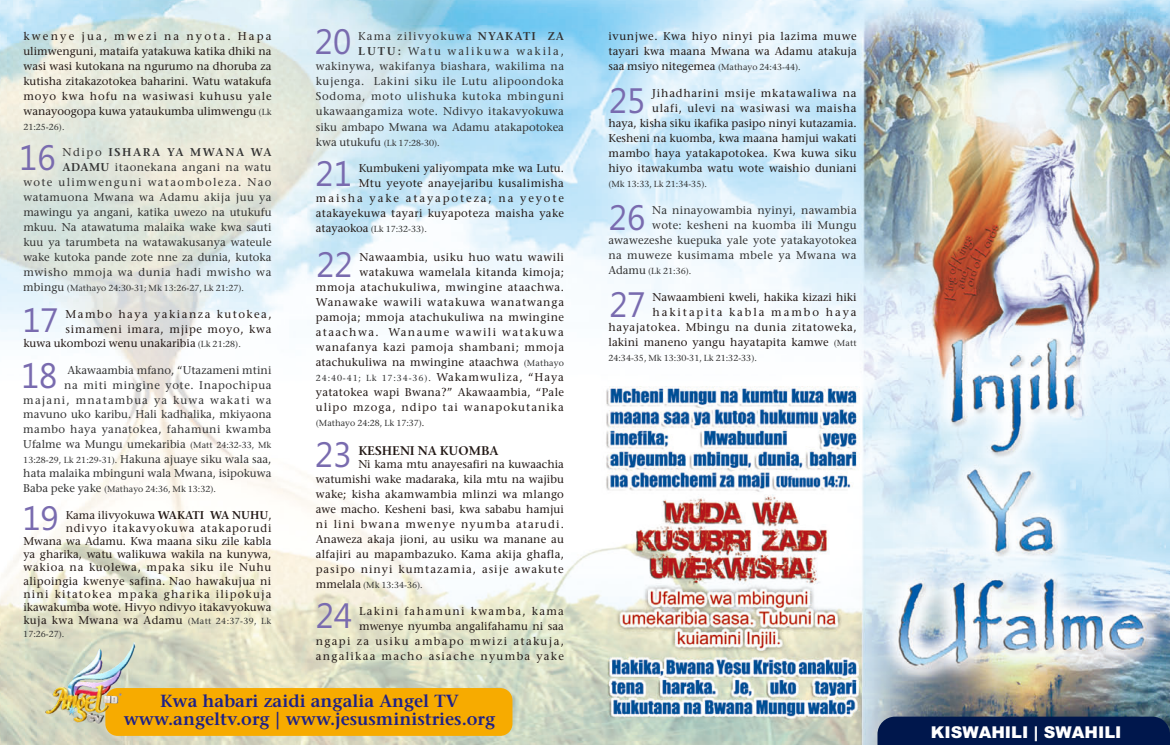
<style>
.page{position:relative;width:1170px;height:745px;background:#fff}
.page>*{position:absolute;margin:0;border:0;box-sizing:border-box;transform-origin:0 0}
.t1{font:35.25px "Ebrima";color:#796baf;scale:.96 1}
.t2{font:33.75px "Ebrima";color:#796baf}
.t3{font:600 17.5px/17.8px "Stone Serif";color:#1e2188;text-align:center}
.t4{font:900 16.25px "Arial";color:#fff}
.t5{font:600 12.5px "Stone Serif";color:#231916}
.t6{font:11.25px/15px "Stone Serif";letter-spacing:.03em;color:#231916;text-align:justify}
.t7{font:11.25px/15px "Stone Serif";letter-spacing:.025em;color:#333;text-align:right}
.t8{font:11.25px/14.8px "Stone Serif";color:#333;text-align:right}
.t9{font:11.25px/15px "Stone Serif";letter-spacing:.005em;color:#333;text-align:right}
.t10{font:11.25px/15px "Stone Serif";letter-spacing:.01em;color:#231916;text-align:right}
.t11{font:11.25px "Stone Serif";color:#231916}
.t12{font:11.25px/15px "Stone Serif";letter-spacing:.115em;color:#231916;text-align:right}
.t13{font:11.25px "Stone Serif";letter-spacing:.08em;color:#231916}
.t14{font:11.25px "Stone Serif";letter-spacing:.05em;color:#231916}
.t15{font:11.25px "Stone Serif";letter-spacing:.105em;color:#231916}
.t16{font:11.25px "Stone Serif";letter-spacing:.055em;color:#231916}
.t17{font:11.25px "Stone Serif";letter-spacing:.09em;color:#231916}
.t18{font:11.25px "Stone Serif";letter-spacing:.065em;color:#231916}
.t19{font:11.25px "Stone Serif";letter-spacing:.07em;color:#231916}
.t20{font:11.25px "Stone Serif";letter-spacing:.17em;color:#231916}
.t21{font:11.25px "Stone Serif";letter-spacing:.12em;color:#231916}
.t22{font:11.25px "Stone Serif";letter-spacing:.06em;color:#231916}
.t23{font:11.25px "Stone Serif";letter-spacing:.13em;color:#231916}
.t24{font:11.25px "Stone Serif";letter-spacing:.165em;color:#231916}
.t25{font:8.75px "Stone Serif";color:#333}
.t26{font:8.75px "Stone Serif";letter-spacing:.1em;color:#333}
.t27{font:8.75px "Stone Serif";letter-spacing:.04em;color:#333}
.s1{font-weight:600}
.s2{font-size:11.25px}
.s3{font-size:8.75px}
.s4{color:#231916}
</style>
<div class="page">
<img style="left:0;top:0;width:1169px;height:744px">
<div style="left:105px;top:687px;width:407px;height:48px;background:#f7ab00;border-radius:12px"></div>
<img style="left:44px;top:642px;width:92px;height:81px">
<div style="left:877px;top:716px;width:292px;height:28px;background:#00174c"></div>
<p class="t6" style="left:23px;top:29px;width:250px">kwenye jua, mwezi na nyota. Hapa ulimwenguni, mataifa yatakuwa katika dhiki na wasi wasi kutokana na ngurumo na dhoruba za kutisha zitakazotokea baharini. Watu watakufa moyo kwa hofu na wasiwasi kuhusu yale wanayoogopa kuwa yataukumba ulimwengu</p>
<p class="t25" style="left:258px;top:108px;width:14px">(Lk</p>
<p class="t25" style="left:23px;top:123px;width:43px">21:25-26).</p>
<p class="t9" style="left:23px;top:145px;width:250px">Ndipo <span class="s1">ISHARA YA MWANA WA ADAMU</span> itaonekana angani na watu<br>wote ulimwenguni wataomboleza. Nao watamuona Mwana wa Adamu akija juu ya mawingu ya angani, katika uwezo na utukufu mkuu. Na atawatuma malaika wake kwa sauti kuu ya tarumbeta na watawakusanya wateule wake kutoka pande zote nne za dunia, kutoka mwisho mmoja wa dunia hadi mwisho wa</p>
<p class="t25" style="left:23px;top:284px;width:222px"><span class="s2">mbingu</span> (Mathayo 24:30-31; Mk 13:26-27, Lk 21:27).</p>
<h1 class="t1" style="left:19px;top:144px;width:39px">16</h1>
<h2 class="t2" style="left:22px;top:307px;width:38px">17</h2>
<p class="t23" style="left:66px;top:309px;width:207px">Mambo haya yakianza kutokea,</p>
<p class="t22" style="left:66px;top:324px;width:207px">simameni imara, mjipe moyo, kwa</p>
<p class="t11" style="left:23px;top:338px;width:174px">kuwa ukombozi wenu unakaribia</p>
<p class="t25" style="left:198px;top:340px;width:45px">(Lk 21:28).</p>
<p class="t8" style="left:23px;top:363px;width:250px">Akawaambia mfano, “Utazameni mtini<br>na miti mingine yote. Inapochipua majani, mnatambua ya kuwa wakati wa mavuno uko karibu. Hali kadhalika, mkiyaona mambo haya yanatokea, fahamuni kwamba Ufalme wa Mungu umekaribia <span class="s3">(Matt 24:32-33, Mk 13:28-29, Lk 21:29-31).</span> Hakuna ajuaye siku wala saa, hata malaika mbinguni wala Mwana, isipokuwa</p>
<p class="t25" style="left:23px;top:485px;width:194px"><span class="s2">Baba peke yake</span> (Mathayo 24:36, Mk 13:32).</p>
<h1 class="t1" style="left:21px;top:362px;width:39px">18</h1>
<h2 class="t2" style="left:22px;top:504px;width:38px">19</h2>
<p class="t11" style="left:66px;top:510px;width:207px">Kama ilivyokuwa <span class="s1">WAKATI WA NUHU</span>,</p>
<p class="t13" style="left:66px;top:523px;width:207px">ndivyo itakavyokuwa atakaporudi</p>
<p class="t11" style="left:23px;top:536px;width:249px">Mwana wa Adamu. Kwa maana siku zile kabla</p>
<p class="t11" style="left:23px;top:549px;width:250px">ya gharika, watu walikuwa wakila na kunywa,</p>
<p class="t18" style="left:23px;top:562px;width:249px">wakioa na kuolewa, mpaka siku ile Nuhu</p>
<p class="t6" style="left:23px;top:574px;width:249px">alipoingia kwenye safina. Nao hawakujua ni</p>
<p class="t15" style="left:23px;top:589px;width:250px">nini kitatokea mpaka gharika ilipokuja</p>
<p class="t11" style="left:23px;top:602px;width:250px">ikawakumba wote. Hivyo ndivyo itakavyokuwa</p>
<p class="t6" style="left:23px;top:613px;width:161px">kuja kwa Mwana wa Adamu</p>
<p class="t27" style="left:188px;top:617px;width:85px">(Matt 24:37-39, Lk</p>
<p class="t25" style="left:23px;top:630px;width:43px">17:26-27).</p>
<h1 class="t1" style="left:315px;top:29px;width:39px">20</h1>
<p class="t7" style="left:316px;top:30px;width:250px">Kama zilivyokuwa <span class="s1">NYAKATI ZA LUTU:</span> Watu walikuwa wakila, wakinywa, wakifanya biashara, wakilima na kujenga. Lakini siku ile Lutu alipoondoka Sodoma, moto ulishuka kutoka mbinguni ukawaangamiza wote. Ndivyo itakavyokuwa siku ambapo Mwana wa Adamu atakapotokea</p>
<p class="t25" style="left:316px;top:139px;width:125px"><span class="s2">kwa utukufu</span> (Lk 17:28-30).</p>
<h1 class="t1" style="left:315px;top:160px;width:39px">21</h1>
<p class="t11" style="left:359px;top:164px;width:207px">Kumbukeni yaliyompata mke wa Lutu.</p>
<p class="t6" style="left:359px;top:177px;width:207px">Mtu yeyote anayejaribu kusalimisha</p>
<p class="t20" style="left:316px;top:194px;width:250px">maisha yake atayapoteza; na yeyote</p>
<p class="t6" style="left:316px;top:207px;width:250px">atakayekuwa tayari kuyapoteza maisha yake</p>
<p class="t11" style="left:316px;top:224px;width:54px">atayaokoa</p>
<p class="t6" style="left:359px;top:250px;width:206px">Nawaambia, usiku huo watu wawili</p>
<p class="t6" style="left:359px;top:265px;width:206px">watakuwa wamelala kitanda kimoja;</p>
<p class="t6" style="left:316px;top:280px;width:250px">mmoja atachukuliwa, mwingine ataachwa.</p>
<p class="t19" style="left:316px;top:297px;width:250px">Wanawake wawili watakuwa wanatwanga</p>
<p class="t6" style="left:316px;top:310px;width:250px">pamoja; mmoja atachukuliwa na mwingine</p>
<p class="t21" style="left:316px;top:327px;width:249px">ataachwa. Wanaume wawili watakuwa</p>
<p class="t16" style="left:316px;top:342px;width:250px">wanafanya kazi pamoja shambani; mmoja</p>
<p class="t10" style="left:316px;top:355px;width:204px">atachukuliwa na mwingine ataachwa</p>
<p class="t13" style="left:428px;top:372px;width:137px"><span class="s3">.</span> Wakamwuliza, “Haya</p>
<p class="t6" style="left:316px;top:385px;width:250px">yatatokea wapi Bwana?” Akawaambia, “Pale</p>
<p class="t17" style="left:316px;top:402px;width:249px">ulipo mzoga, ndipo tai wanapokutanika</p>
<p class="t5" style="left:358px;top:445px;width:142px">KESHENI NA KUOMBA</p>
<p class="t6" style="left:316px;top:457px;width:250px;text-indent:43px">Ni kama mtu anayesafiri na kuwaachia watumishi wake madaraka, kila mtu na wajibu wake; kisha akamwambia mlinzi wa mlango awe macho. Kesheni basi, kwa sababu hamjui ni lini bwana mwenye nyumba atarudi.<br>Anaweza akaja jioni, au usiku wa manane au alfajiri au mapambazuko. Kama akija ghafla, pasipo ninyi kumtazamia, asije awakute mmelala</p>
<p class="t12" style="left:316px;top:604px;width:250px">Lakini fahamuni kwamba, kama mwenye nyumba angalifahamu ni saa<br>ngapi za usiku ambapo mwizi atakuja, angalikaa macho asiache nyumba yake</p>
<p class="t25" style="left:371px;top:226px;width:58px">(Lk 17:32-33).</p>
<h1 class="t1" style="left:316px;top:251px;width:39px">22</h1>
<p class="t25" style="left:523px;top:359px;width:42px">(Mathayo</p>
<p class="t26" style="left:316px;top:374px;width:113px">24:40-41; Lk 17:34-36)</p>
<p class="t25" style="left:316px;top:419px;width:110px">(Mathayo 24:28, Lk 17:37)<span class="s4">.</span></p>
<h1 class="t1" style="left:315px;top:441px;width:39px">23</h1>
<p class="t25" style="left:363px;top:581px;width:61px">(Mk 13:34-36).</p>
<h1 class="t1" style="left:316px;top:602px;width:39px">24</h1>
<h3 class="t3" style="left:124px;top:693px;width:373px">Kwa habari zaidi angalia Angel TV www.angeltv.org | www.jesusministries.org</h3>
<p class="t6" style="left:608px;top:30px;width:250px">ivunjwe. Kwa hiyo ninyi pia lazima muwe tayari kwa maana Mwana wa Adamu atakuja saa msiyo nitegemea</p>
<p class="t10" style="left:608px;top:87px;width:250px">Jihadharini msije mkatawaliwa na<br>ulafi, ulevi na wasiwasi wa maisha<br>haya, kisha siku ikafika pasipo ninyi kutazamia.<br>Kesheni na kuomba, kwa maana hamjui wakati mambo haya yatakapotokea. Kwa kuwa siku hiyo itawakumba watu wote waishio duniani</p>
<p class="t25" style="left:718px;top:64px;width:84px">(Mathayo 24:43-44).</p>
<h1 class="t1" style="left:609px;top:87px;width:39px">25</h1>
<p class="t25" style="left:608px;top:181px;width:100px">(Mk 13:33, Lk 21:34-35).</p>
<p class="t7" style="left:608px;top:204px;width:250px">Na ninayowambia nyinyi, nawambia<br>wote: kesheni na kuomba ili Mungu awawezeshe kuepuka yale yote yatakayotokea na muweze kusimama mbele ya Mwana wa</p>
<p class="t25" style="left:608px;top:267px;width:84px"><span class="s2">Adamu</span> (Lk 21:36).</p>
<h1 class="t1" style="left:609px;top:204px;width:39px">26</h1>
<h1 class="t1" style="left:609px;top:291px;width:39px">27</h1>
<p class="t11" style="left:652px;top:292px;width:205px">Nawaambieni kweli, hakika kizazi hiki</p>
<p class="t24" style="left:652px;top:307px;width:205px">hakitapita kabla mambo haya</p>
<p class="t14" style="left:608px;top:322px;width:250px">hayajatokea. Mbingu na dunia zitatoweka,</p>
<p class="t10" style="left:608px;top:335px;width:222px">lakini maneno yangu hayatapita kamwe</p>
<p class="t25" style="left:833px;top:339px;width:24px">(Matt</p>
<p class="t25" style="left:608px;top:354px;width:150px">24:34-35, Mk 13:30-31, Lk 21:32-33).</p>
<h3 class="t4" style="left:930px;top:726px;width:192px">KISWAHILI | SWAHILI</h3>
</div>
